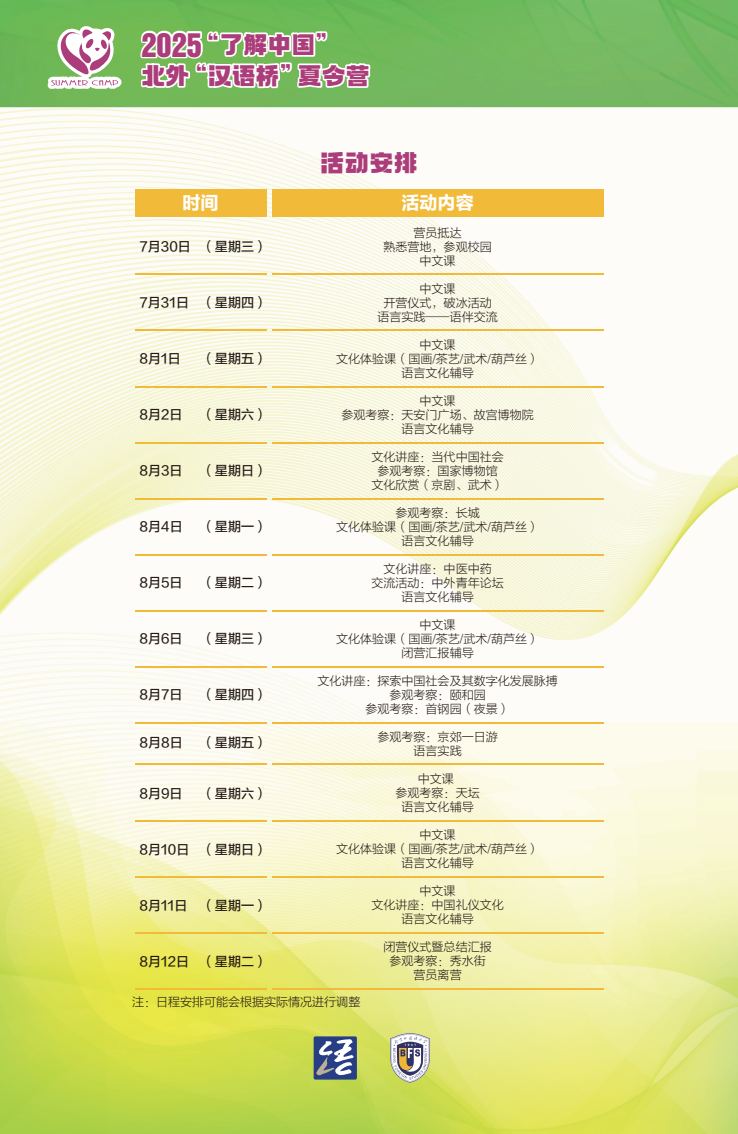
<style>
.page{position:relative;width:738px;height:1134px;background:#fff}
.page>*{position:absolute;margin:0;border:0;box-sizing:border-box;transform-origin:0 0}
.t1{font:30.1px "Helvetica Inserat LT Pro";color:#ab3d7a}
.t2{font:24.5px/31px "zihunjiankehei trial";letter-spacing:-.025em;color:#ab3d7a}
.t3{font:18px "FZLTDHK GBK1 0";color:#fff}
.t4{font:13px "FZLTZHUNHJW GB1 0";color:#221713}
.t5{font:12px/14px "FZLTXHK GBK1 0";color:#221713;text-align:center}
</style>
<div class="page">
<img style="left:0;top:0;width:737px;height:1134px">
<div style="left:313px;top:1036px;width:43px;height:43px;background:#283e84;border-radius:2px"></div>
<svg style="left:316px;top:1039px;width:37px;height:36px"></svg>
<svg style="left:390px;top:1033px;width:39px;height:50px"></svg>
<svg style="left:26px;top:0;width:346px;height:96px"></svg>
<div style="left:272px;top:189px;width:330px;height:28px;background:#f1bb39"></div>
<div style="left:135px;top:189px;width:131px;height:28px;background:#f1bb39"></div>
<hr style="left:272px;top:274px;width:330px;height:1px;background:#f1bb39">
<hr style="left:135px;top:274px;width:131px;height:1px;background:#f1bb39">
<hr style="left:272px;top:330px;width:330px;height:1px;background:#f1bb39">
<hr style="left:135px;top:330px;width:131px;height:1px;background:#f1bb39">
<hr style="left:272px;top:386px;width:330px;height:1px;background:#f1bb39">
<hr style="left:135px;top:386px;width:131px;height:1px;background:#f1bb39">
<hr style="left:272px;top:442px;width:330px;height:1px;background:#f1bb39">
<hr style="left:135px;top:442px;width:131px;height:1px;background:#f1bb39">
<hr style="left:272px;top:498px;width:330px;height:1px;background:#f1bb39">
<hr style="left:135px;top:498px;width:131px;height:1px;background:#f1bb39">
<hr style="left:272px;top:554px;width:330px;height:1px;background:#f1bb39">
<hr style="left:135px;top:554px;width:131px;height:1px;background:#f1bb39">
<hr style="left:272px;top:610px;width:330px;height:2px;background:#f1bb39">
<hr style="left:135px;top:610px;width:131px;height:2px;background:#f1bb39">
<hr style="left:272px;top:666px;width:330px;height:2px;background:#f1bb39">
<hr style="left:135px;top:666px;width:131px;height:2px;background:#f1bb39">
<hr style="left:272px;top:722px;width:330px;height:2px;background:#f1bb39">
<hr style="left:135px;top:722px;width:131px;height:2px;background:#f1bb39">
<hr style="left:272px;top:821px;width:330px;height:1px;background:#f1bb39">
<hr style="left:135px;top:821px;width:131px;height:1px;background:#f1bb39">
<hr style="left:272px;top:876px;width:330px;height:2px;background:#f1bb39">
<hr style="left:135px;top:876px;width:131px;height:2px;background:#f1bb39">
<hr style="left:272px;top:932px;width:330px;height:2px;background:#f1bb39">
<hr style="left:135px;top:932px;width:131px;height:2px;background:#f1bb39">
<hr style="left:272px;top:988px;width:330px;height:1px;background:#f1bb39">
<hr style="left:135px;top:988px;width:131px;height:1px;background:#f1bb39">
<hr style="left:272px;top:764px;width:330px;height:1px;background:#f1bb39">
<hr style="left:135px;top:764px;width:131px;height:1px;background:#f1bb39">
<h1 class="t1" style="left:141px;top:27px;width:62px">2025</h1>
<h2 class="t2" style="left:141px;top:26px;width:230px;text-indent:54px">“了解中国”北外“汉语桥”夏令营</h2>
<h2 class="t2" style="left:320px;top:144px;width:99px">活动安排</h2>
<h3 class="t3" style="left:182px;top:192px;width:37px">时间</h3>
<h3 class="t3" style="left:401px;top:192px;width:73px">活动内容</h3>
<p class="t4" style="left:139px;top:239px;width:129px">7月30日 （星期三）</p>
<p class="t5" style="left:383px;top:226px;width:109px">营员抵达<br>熟悉营地，参观校园中文课</p>
<p class="t4" style="left:139px;top:295px;width:129px">7月31日 （星期四）</p>
<p class="t4" style="left:139px;top:351px;width:43px">8月1日</p>
<p class="t4" style="left:202px;top:351px;width:66px">（星期五）</p>
<p class="t4" style="left:139px;top:407px;width:44px">8月2日</p>
<p class="t4" style="left:202px;top:407px;width:66px">（星期六）</p>
<p class="t4" style="left:139px;top:463px;width:44px">8月3日</p>
<p class="t4" style="left:202px;top:463px;width:66px">（星期日）</p>
<p class="t4" style="left:139px;top:519px;width:45px">8月4日</p>
<p class="t4" style="left:202px;top:519px;width:66px">（星期一）</p>
<p class="t4" style="left:139px;top:575px;width:45px">8月5日</p>
<p class="t4" style="left:202px;top:575px;width:66px">（星期二）</p>
<p class="t4" style="left:139px;top:631px;width:45px">8月6日</p>
<p class="t4" style="left:202px;top:631px;width:66px">（星期三）</p>
<p class="t4" style="left:139px;top:687px;width:44px">8月7日</p>
<p class="t4" style="left:202px;top:687px;width:66px">（星期四）</p>
<p class="t4" style="left:139px;top:735px;width:45px">8月8日</p>
<p class="t4" style="left:202px;top:735px;width:66px">（星期五）</p>
<p class="t4" style="left:139px;top:786px;width:45px">8月9日</p>
<p class="t4" style="left:202px;top:786px;width:66px">（星期六）</p>
<p class="t4" style="left:139px;top:842px;width:129px">8月10日 （星期日）</p>
<p class="t4" style="left:139px;top:898px;width:129px">8月11日 （星期一）</p>
<p class="t4" style="left:139px;top:954px;width:129px">8月12日 （星期二）</p>
<p class="t5" style="left:377px;top:282px;width:121px">中文课<br>开营仪式，破冰活动语言实践——语伴交流</p>
<p class="t5" style="left:336px;top:338px;width:204px">中文课<br>文化体验课（国画/茶艺/武术/葫芦丝）</p>
<p class="t5" style="left:401px;top:366px;width:73px">语言文化辅导</p>
<p class="t5" style="left:341px;top:394px;width:194px">中文课<br>参观考察：天安门广场、故宫博物院语言文化辅导</p>
<p class="t5" style="left:371px;top:450px;width:133px">文化讲座：当代中国社会参观考察：国家博物馆文化欣赏（京剧、武术）</p>
<p class="t5" style="left:336px;top:506px;width:204px">参观考察：长城<br>文化体验课（国画/茶艺/武术/葫芦丝）语言文化辅导</p>
<p class="t5" style="left:371px;top:562px;width:133px">文化讲座：中医中药<br>交流活动：中外青年论坛语言文化辅导</p>
<p class="t5" style="left:336px;top:618px;width:204px">中文课<br>文化体验课（国画/茶艺/武术/葫芦丝）闭营汇报辅导</p>
<p class="t5" style="left:317px;top:674px;width:242px">文化讲座：探索中国社会及其数字化发展脉搏参观考察：颐和园<br>参观考察：首钢园（夜景）</p>
<p class="t5" style="left:377px;top:730px;width:121px">参观考察：京郊一日游语言实践</p>
<p class="t5" style="left:395px;top:772px;width:85px">中文课<br>参观考察：天坛语言文化辅导</p>
<p class="t5" style="left:336px;top:828px;width:204px">中文课<br>文化体验课（国画/茶艺/武术/葫芦丝）语言文化辅导</p>
<p class="t5" style="left:371px;top:884px;width:133px">中文课<br>文化讲座：中国礼仪文化语言文化辅导</p>
<p class="t5" style="left:383px;top:940px;width:109px">闭营仪式暨总结汇报参观考察：秀水街营员离营</p>
<p class="t5" style="left:132px;top:996px;width:229px">注：日程安排可能会根据实际情况进行调整</p>
</div>
